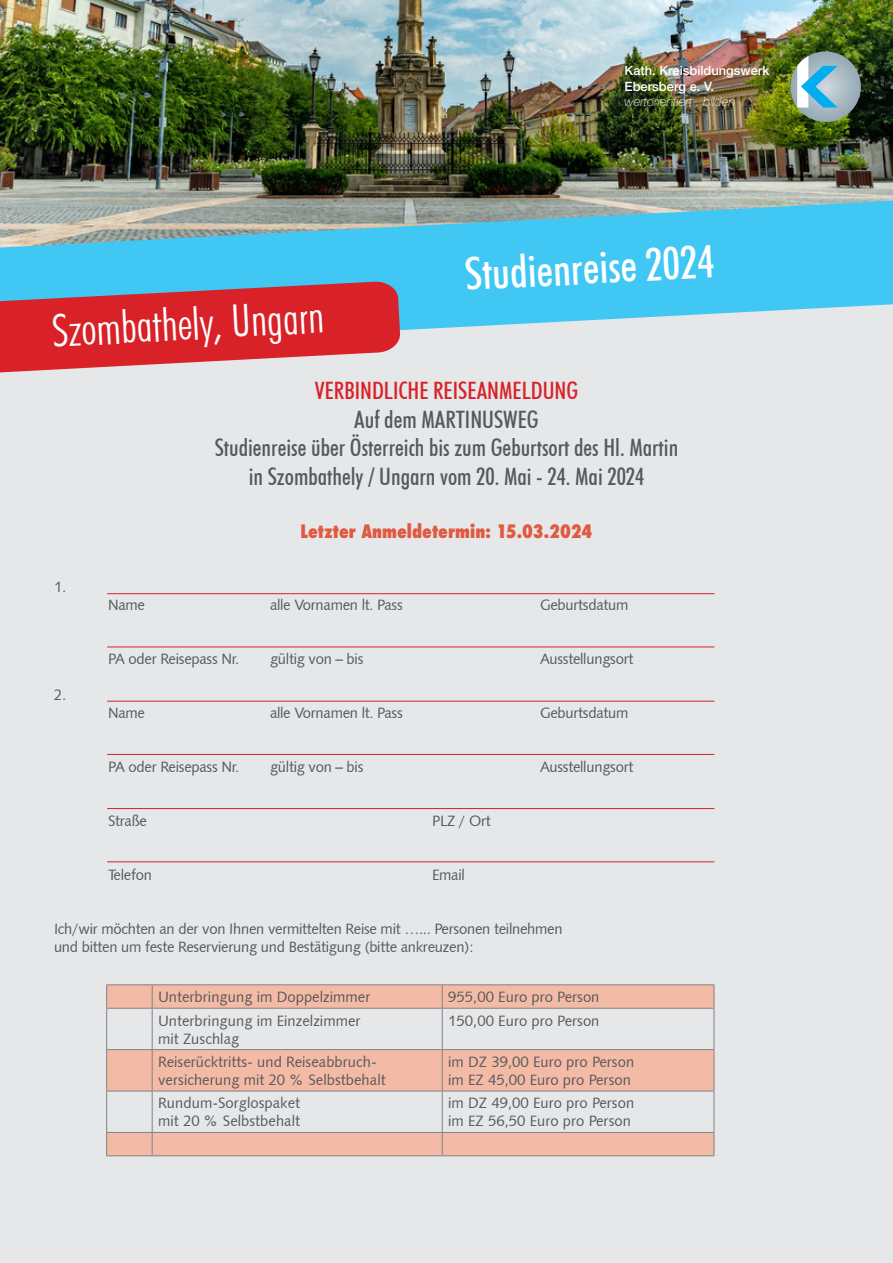
<style>
.page{position:relative;width:893px;height:1263px;background:#fff}
.page>*{position:absolute;margin:0;border:0;box-sizing:border-box;transform-origin:0 0}
.t1{font:300 condensed 45px "Futura BT";color:#fff}
.t2{font:500 condensed 45px "Futura BT";color:#fff}
.t3{font:500 condensed 24px/28.8px "Futura BT";color:#57585a;text-align:center}
.t4{font:500 condensed 24px "Futura BT";color:#d92128}
.t5{font:800 condensed 18px "Futura";color:#e05941}
.t6{font:15px/18px "Humanist 531 BT Roman A";letter-spacing:-.02em;color:#57585a}
.t7{font:15px/18px "Humanist 531 BT Roman A";color:#57585a}
.t8{font:500 12.9px/15.5px "Helvetica Neue LT Com";color:#fff}
.t9{font:italic 100 12.9px "Helvetica Neue LT Com";color:#fff}
</style>
<div class="page">
<div style="left:0;top:285px;width:893px;height:978px;background:#e6e7e9"></div>
<img style="left:0;top:0;width:893px;height:198px">
<img style="left:790px;top:51px;width:71px;height:71px;border-radius:35px">
<svg style="left:797px;top:56px;width:41px;height:52px"></svg>
<svg style="left:0;top:198px;width:893px;height:133px;background:#64c2df"></svg>
<svg style="left:0;top:281px;width:401px;height:92px;background:#c94c56"></svg>
<hr style="left:107px;top:593px;width:607px;height:1px;background:#d92128">
<hr style="left:107px;top:701px;width:607px;height:1px;background:#d92128">
<hr style="left:107px;top:808px;width:607px;height:1px;background:#d92128">
<hr style="left:107px;top:647px;width:607px;height:1px;background:#d92128">
<hr style="left:107px;top:754px;width:607px;height:1px;background:#d92128">
<hr style="left:107px;top:861px;width:607px;height:1px;background:#d92128">
<svg style="left:107px;top:985px;width:607px;height:170px"></svg>
<hr style="left:106px;top:984px;width:46px;height:1px;background:#808285">
<svg style="left:106px;top:985px;width:1px;height:23px"></svg>
<hr style="left:152px;top:984px;width:290px;height:1px;background:#808285">
<svg style="left:152px;top:985px;width:1px;height:23px"></svg>
<hr style="left:442px;top:984px;width:272px;height:1px;background:#808285">
<svg style="left:442px;top:985px;width:1px;height:23px"></svg>
<svg style="left:714px;top:985px;width:1px;height:23px"></svg>
<hr style="left:106px;top:1008px;width:46px;height:1px;background:#808285">
<hr style="left:106px;top:1008px;width:1px;height:41px;background:#808285">
<hr style="left:152px;top:1008px;width:290px;height:1px;background:#808285">
<hr style="left:152px;top:1008px;width:1px;height:41px;background:#808285">
<hr style="left:442px;top:1008px;width:272px;height:1px;background:#808285">
<hr style="left:442px;top:1008px;width:1px;height:41px;background:#808285">
<hr style="left:714px;top:1008px;width:1px;height:41px;background:#808285">
<hr style="left:106px;top:1049px;width:46px;height:1px;background:#808285">
<hr style="left:106px;top:1050px;width:1px;height:41px;background:#808285">
<hr style="left:152px;top:1049px;width:290px;height:1px;background:#808285">
<hr style="left:152px;top:1050px;width:1px;height:41px;background:#808285">
<hr style="left:442px;top:1049px;width:272px;height:1px;background:#808285">
<hr style="left:442px;top:1050px;width:1px;height:41px;background:#808285">
<hr style="left:714px;top:1050px;width:1px;height:41px;background:#808285">
<hr style="left:106px;top:1091px;width:46px;height:1px;background:#808285">
<hr style="left:106px;top:1091px;width:1px;height:41px;background:#808285">
<hr style="left:152px;top:1091px;width:290px;height:1px;background:#808285">
<hr style="left:152px;top:1091px;width:1px;height:41px;background:#808285">
<hr style="left:442px;top:1091px;width:272px;height:1px;background:#808285">
<hr style="left:442px;top:1091px;width:1px;height:41px;background:#808285">
<hr style="left:714px;top:1091px;width:1px;height:41px;background:#808285">
<hr style="left:106px;top:1132px;width:46px;height:1px;background:#808285">
<svg style="left:106px;top:1133px;width:1px;height:22px"></svg>
<hr style="left:152px;top:1132px;width:290px;height:1px;background:#808285">
<svg style="left:152px;top:1133px;width:1px;height:22px"></svg>
<hr style="left:442px;top:1132px;width:272px;height:1px;background:#808285">
<svg style="left:442px;top:1133px;width:1px;height:22px"></svg>
<svg style="left:714px;top:1133px;width:1px;height:22px"></svg>
<hr style="left:106px;top:1155px;width:46px;height:1px;background:#808285">
<hr style="left:152px;top:1155px;width:290px;height:1px;background:#808285">
<hr style="left:442px;top:1155px;width:272px;height:1px;background:#808285">
<p class="t8" style="left:625px;top:63px;width:146px">Kath. Kreisbildungswerk<br>Ebersberg e. V.</p>
<p class="t9" style="left:625px;top:93px;width:112px">wertorientiert . bilden</p>
<h1 class="t2" style="left:463px;top:247px;width:252px;rotate:-3deg">Studienreise 2024</h1>
<p class="t8" style="left:625px;top:262px;width:146px">Kath. Kreisbildungswerk</p>
<h1 class="t1" style="left:51px;top:304px;width:274px;rotate:-3deg">Szombathely, Ungarn</h1>
<h2 class="t4" style="left:315px;top:376px;width:265px">VERBINDLICHE REISEANMELDUNG</h2>
<h2 class="t3" style="left:215px;top:404px;width:465px">Auf dem MARTINUSWEG<br>Studienreise über Österreich bis zum Geburtsort des Hl. Martin in Szombathely / Ungarn vom 20. Mai - 24. Mai 2024</h2>
<p class="t5" style="left:301px;top:519px;width:293px">Letzter Anmeldetermin: 15.03.2024</p>
<p class="t6" style="left:54px;top:577px;width:14px">1.</p>
<p class="t6" style="left:54px;top:685px;width:14px">2.</p>
<p class="t6" style="left:108px;top:595px;width:39px">Name</p>
<p class="t6" style="left:270px;top:595px;width:134px">alle Vornamen lt. Pass</p>
<p class="t6" style="left:540px;top:595px;width:90px">Geburtsdatum</p>
<p class="t6" style="left:108px;top:649px;width:133px">PA oder Reisepass Nr.</p>
<p class="t6" style="left:270px;top:649px;width:95px">gültig von – bis</p>
<p class="t6" style="left:540px;top:649px;width:95px">Ausstellungsort</p>
<p class="t6" style="left:108px;top:703px;width:39px">Name</p>
<p class="t6" style="left:270px;top:703px;width:134px">alle Vornamen lt. Pass</p>
<p class="t6" style="left:540px;top:703px;width:90px">Geburtsdatum</p>
<p class="t6" style="left:108px;top:757px;width:133px">PA oder Reisepass Nr.</p>
<p class="t6" style="left:270px;top:757px;width:95px">gültig von – bis</p>
<p class="t6" style="left:540px;top:757px;width:95px">Ausstellungsort</p>
<p class="t6" style="left:108px;top:811px;width:41px">Straße</p>
<p class="t6" style="left:432px;top:811px;width:60px">PLZ / Ort</p>
<p class="t6" style="left:108px;top:865px;width:45px">Telefon</p>
<p class="t6" style="left:432px;top:865px;width:34px">Email</p>
<p class="t6" style="left:54px;top:919px;width:510px">Ich/wir möchten an der von Ihnen vermittelten Reise mit …... Personen teilnehmen und bitten um feste Reservierung und Bestätigung (bitte ankreuzen):</p>
<p class="t7" style="left:158px;top:988px;width:214px">Unterbringung im Doppelzimmer</p>
<p class="t7" style="left:448px;top:988px;width:153px">955,00 Euro pro Person</p>
<p class="t7" style="left:158px;top:1011px;width:204px">Unterbringung im Einzelzimmer mit Zuschlag</p>
<p class="t7" style="left:448px;top:1011px;width:153px">150,00 Euro pro Person</p>
<p class="t7" style="left:158px;top:1052px;width:229px">Reiserücktritts- und Reiseabbruch&shy;versicherung mit 20 % Selbstbehalt</p>
<p class="t7" style="left:448px;top:1052px;width:188px">im DZ 39,00 Euro pro Person im EZ 45,00 Euro pro Person</p>
<p class="t7" style="left:158px;top:1094px;width:143px">Rundum-Sorglospaket mit 20 % Selbstbehalt</p>
<p class="t7" style="left:448px;top:1094px;width:188px">im DZ 49,00 Euro pro Person im EZ 56,50 Euro pro Person</p>
</div>
